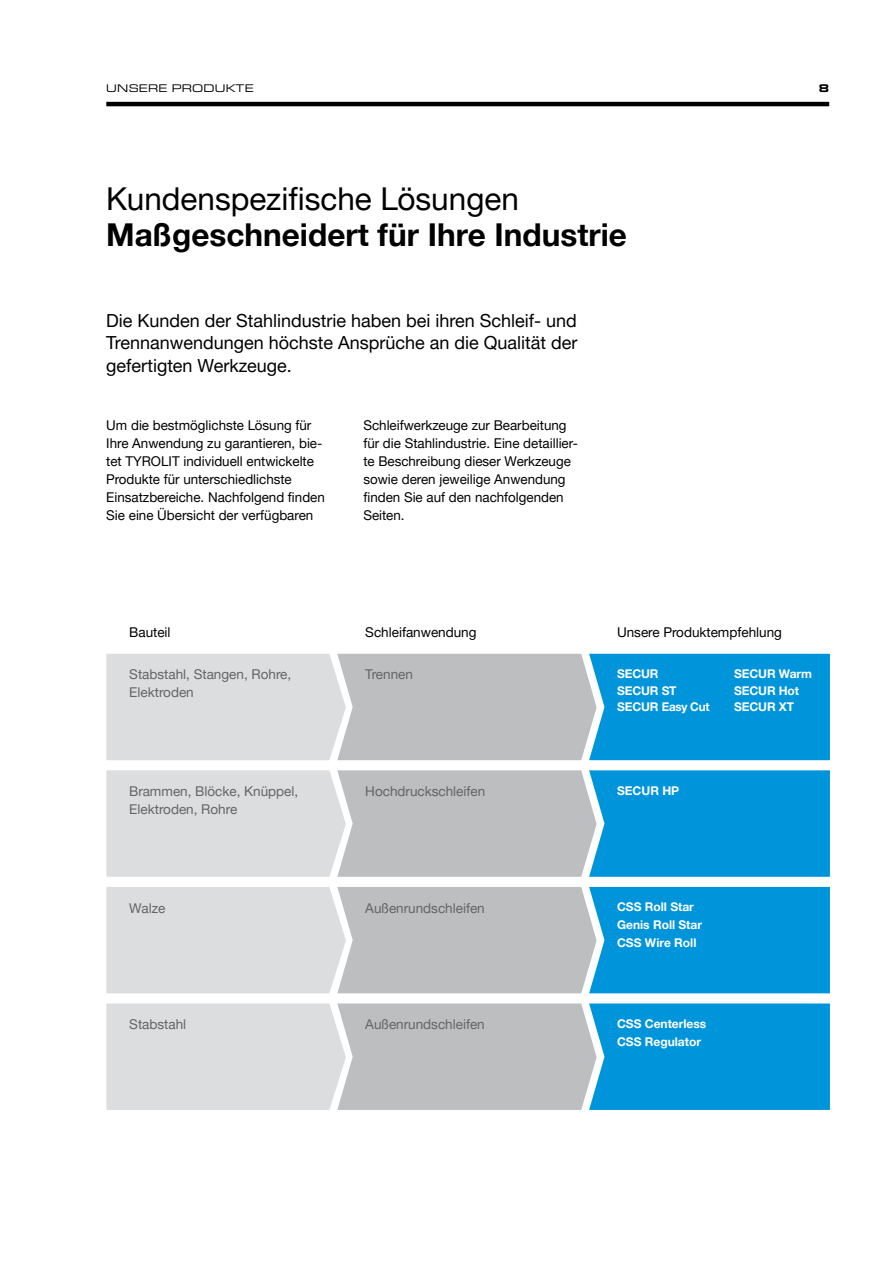
<style>
.page{position:relative;width:893px;height:1263px;background:#fff}
.page>*{position:absolute;margin:0;border:0;box-sizing:border-box;transform-origin:0 0}
.t1{font:700 31.5px "Helvetica Neue LTW1 G";color:#000}
.t2{font:31.5px "Helvetica Neue LTW1 G";color:#000}
.t3{font:18px/22.5px "Helvetica Neue LTW1 G";color:#000;text-align:justify}
.t4{font:13.5px/18px "Helvetica Neue LTW1 G";color:#000}
.t5{font:13.5px "Helvetica Neue LTW1 G";color:#636466}
.t6{font:700 12px/16.5px "Helvetica Neue LTW1 G";color:#fff}
.t7{font:expanded 11.25px "Eurostile Next W1 G";letter-spacing:.02em;color:#000}
.t8{font:700 expanded 11.25px "Eurostile Next W1 G";color:#000}
</style>
<div class="page">
<hr style="left:106px;top:102px;width:723px;height:4px;background:#000">
<svg style="left:106px;top:654px;width:724px;height:106px;background:#8bbcd3"></svg>
<svg style="left:106px;top:887px;width:724px;height:106px;background:#8bbcd3"></svg>
<svg style="left:106px;top:770px;width:724px;height:107px;background:#8bbcd3"></svg>
<svg style="left:106px;top:1003px;width:724px;height:107px;background:#8bbcd3"></svg>
<p class="t7" style="left:106px;top:81px;width:149px">UNSERE PRODUKTE</p>
<p class="t8" style="left:819px;top:81px;width:12px">8</p>
<h1 class="t2" style="left:106px;top:179px;width:414px">Kundenspezifische Lösungen</h1>
<h1 class="t1" style="left:106px;top:215px;width:522px">Maßgeschneidert für Ihre Industrie</h1>
<h2 class="t3" style="left:106px;top:309px;width:473px">Die Kunden der Stahlindustrie haben bei ihren Schleif- und Trennanwendungen höchste Ansprüche an die Qualität der gefertigten Werkzeuge.</h2>
<p class="t4" style="left:106px;top:416px;width:220px">Um die bestmöglichste Lösung für Ihre Anwendung zu garantieren, bie&shy;tet TYROLIT individuell entwickelte Produkte für unterschiedlichste Einsatzbereiche. Nachfolgend finden Sie eine Übersicht der verfügbaren</p>
<p class="t4" style="left:363px;top:416px;width:216px">Schleifwerkzeuge zur Bearbeitung für die Stahlindustrie. Eine detaillier&shy;te Beschreibung dieser Werkzeuge sowie deren jeweilige Anwendung finden Sie auf den nachfolgenden<br>Seiten.</p>
<p class="t4" style="left:129px;top:623px;width:43px">Bauteil</p>
<p class="t4" style="left:365px;top:623px;width:113px">Schleifanwendung</p>
<p class="t5" style="left:129px;top:666px;width:163px">Stabstahl, Stangen, Rohre,</p>
<p class="t5" style="left:365px;top:666px;width:49px">Trennen</p>
<p class="t5" style="left:129px;top:684px;width:66px">Elektroden</p>
<p class="t4" style="left:617px;top:623px;width:166px">Unsere Produktempfehlung</p>
<p class="t6" style="left:617px;top:666px;width:94px">SECUR<br>SECUR ST<br>SECUR Easy Cut</p>
<p class="t6" style="left:734px;top:666px;width:79px">SECUR Warm<br>SECUR Hot<br>SECUR XT</p>
<p class="t5" style="left:129px;top:783px;width:170px">Brammen, Blöcke, Knüppel,</p>
<p class="t5" style="left:365px;top:783px;width:122px">Hochdruckschleifen</p>
<p class="t5" style="left:129px;top:801px;width:110px">Elektroden, Rohre</p>
<p class="t6" style="left:617px;top:782px;width:64px">SECUR HP</p>
<p class="t5" style="left:129px;top:899px;width:37px">Walze</p>
<p class="t5" style="left:365px;top:899px;width:121px">Außenrundschleifen</p>
<p class="t6" style="left:617px;top:898px;width:87px;line-height:18px">CSS Roll Star<br>Genis Roll Star<br>CSS Wire Roll</p>
<p class="t5" style="left:129px;top:1016px;width:58px">Stabstahl</p>
<p class="t5" style="left:365px;top:1016px;width:121px">Außenrundschleifen</p>
<p class="t6" style="left:617px;top:1015px;width:91px;line-height:18px">CSS Centerless<br>CSS Regulator</p>
</div>
